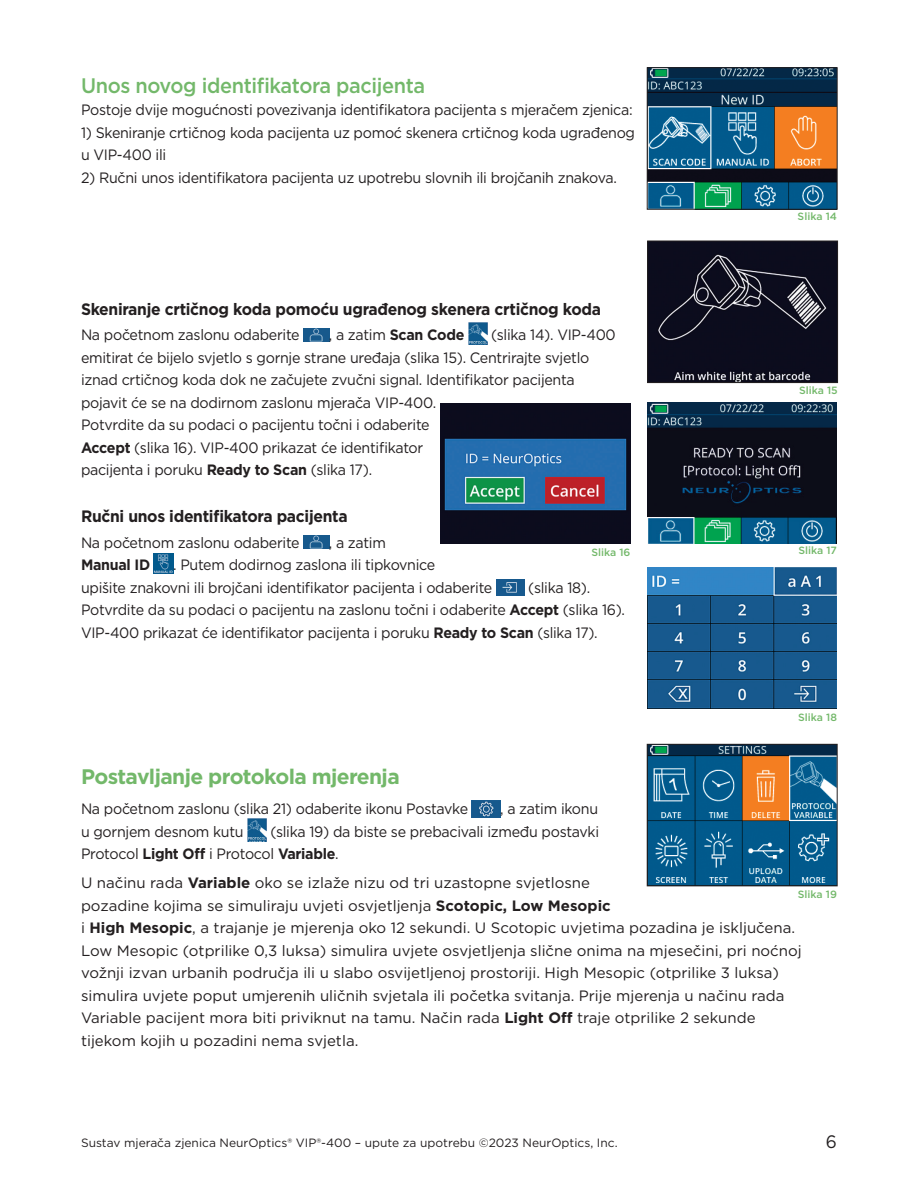
<style>
.page{position:relative;width:918px;height:1188px;background:#fff}
.page>*{position:absolute;margin:0;border:0;box-sizing:border-box;transform-origin:0 0}
.t1{font:500 21px "Gotham";letter-spacing:-.02em;color:#73b86a;scale:.95 1}
.t2{font:700 21px "Gotham";letter-spacing:-.03em;color:#73b86a}
.t3{font:18px "Gotham";color:#231f20;scale:.95 1}
.t4{font:700 16.5px "Gotham";letter-spacing:-.02em;color:#231f20;scale:.95 1}
.t5{font:15px/22.5px "Gotham";letter-spacing:-.02em;color:#231f20;scale:.95 1}
.t6{font:15px/22.5px "Gotham";color:#231f20}
.t7{font:700 15px "Gotham";letter-spacing:-.02em;color:#231f20;scale:.95 1}
.t8{font:12px "Gotham";color:#231f20}
.t9{font:500 10.5px "Gotham";color:#73b86a}
.s1{font-weight:400}
.s2{font-weight:700}
</style>
<div class="page">
<img style="left:303px;top:535px;width:26px;height:14px">
<img style="left:154px;top:554px;width:19px;height:19px">
<img style="left:496px;top:579px;width:29px;height:17px">
<svg style="left:647px;top:67px;width:191px;height:143px"></svg>
<img style="left:441px;top:403px;width:190px;height:141px">
<svg style="left:647px;top:241px;width:191px;height:142px"></svg>
<img style="left:647px;top:402px;width:190px;height:141px">
<img style="left:647px;top:567px;width:190px;height:142px">
<img style="left:472px;top:801px;width:28px;height:16px">
<img style="left:247px;top:818px;width:20px;height:23px">
<svg style="left:647px;top:744px;width:191px;height:142px"></svg>
<img style="left:303px;top:328px;width:26px;height:13px">
<img style="left:468px;top:322px;width:19px;height:23px">
<p class="t1" style="left:81px;top:72px;width:364px">Unos novog identifikatora pacijenta</p>
<p class="t5" style="left:81px;top:99px;width:582px">Postoje dvije mogućnosti povezivanja identifikatora pacijenta s mjeračem zjenica:</p>
<p class="t5" style="left:81px;top:121px;width:585px">1) Skeniranje crtičnog koda pacijenta uz pomoć skenera crtičnog koda ugrađenog u VIP-400 ili</p>
<p class="t5" style="left:81px;top:166px;width:566px">2) Ručni unos identifikatora pacijenta uz upotrebu slovnih ili brojčanih znakova.</p>
<p class="t4" style="left:81px;top:298px;width:549px">Skeniranje crtičnog koda pomoću ugrađenog skenera crtičnog koda</p>
<p class="t5" style="left:81px;top:323px;width:232px">Na početnom zaslonu odaberite</p>
<p class="t7" style="left:329px;top:325px;width:144px"><span class="s1">, a zatim</span> Scan Code</p>
<p class="t5" style="left:81px;top:323px;width:564px;text-indent:410px">(slika 14). VIP-400 emitirat će bijelo svjetlo s gornje strane uređaja (slika 15). Centrirajte svjetlo iznad crtičnog koda dok ne začujete zvučni signal. Identifikator pacijenta pojavit će se na dodirnom zaslonu mjerača VIP-400.<br>Potvrdite da su podaci o pacijentu točni i odaberite<br><span class="s2">Accept</span> (slika 16). VIP-400 prikazat će identifikator<br>pacijenta i poruku <span class="s2">Ready to Scan</span> (slika 17).</p>
<p class="t9" style="left:798px;top:210px;width:41px">Slika 14</p>
<p class="t9" style="left:799px;top:384px;width:40px">Slika 15</p>
<p class="t4" style="left:81px;top:505px;width:282px">Ručni unos identifikatora pacijenta</p>
<p class="t5" style="left:81px;top:531px;width:232px">Na početnom zaslonu odaberite</p>
<p class="t5" style="left:329px;top:531px;width:62px">, a zatim</p>
<p class="t7" style="left:81px;top:555px;width:74px">Manual ID</p>
<p class="t9" style="left:591px;top:546px;width:41px">Slika 16</p>
<p class="t9" style="left:798px;top:544px;width:40px">Slika 17</p>
<p class="t5" style="left:81px;top:553px;width:435px;text-indent:92px">. Putem dodirnog zaslona ili tipkovnice<br>upišite znakovni ili brojčani identifikator pacijenta i odaberite</p>
<p class="t5" style="left:81px;top:576px;width:574px;text-indent:447px">(slika 18).<br>Potvrdite da su podaci o pacijentu na zaslonu točni i odaberite <span class="s2">Accept</span> (slika 16).<br>VIP-400 prikazat će identifikator pacijenta i poruku <span class="s2">Ready to Scan</span> (slika 17).</p>
<p class="t2" style="left:81px;top:762px;width:320px">Postavljanje protokola mjerenja</p>
<p class="t9" style="left:798px;top:710px;width:40px">Slika 18</p>
<p class="t5" style="left:81px;top:797px;width:409px">Na početnom zaslonu (slika 21) odaberite ikonu Postavke</p>
<p class="t5" style="left:500px;top:797px;width:105px">, a zatim ikonu</p>
<p class="t5" style="left:81px;top:820px;width:173px">u gornjem desnom kutu</p>
<p class="t5" style="left:81px;top:820px;width:547px;text-indent:189px">(slika 19) da biste se prebacivali između postavki<br>Protocol <span class="s2">Light Off</span> i Protocol <span class="s2">Variable</span>.</p>
<p class="t6" style="left:81px;top:871px;width:722px">U načinu rada <span class="s2">Variable</span> oko se izlaže nizu od tri uzastopne svjetlosne<br>pozadine kojima se simuliraju uvjeti osvjetljenja <span class="s2">Scotopic, Low Mesopic<br></span>i <span class="s2">High Mesopic</span>, a trajanje je mjerenja oko 12 sekundi. U Scotopic uvjetima pozadina je isključena.<br>Low Mesopic (otprilike 0,3 luksa) simulira uvjete osvjetljenja slične onima na mjesečini, pri noćnoj vožnji izvan urbanih područja ili u slabo osvijetljenoj prostoriji. High Mesopic (otprilike 3 luksa) simulira uvjete poput umjerenih uličnih svjetala ili početka svitanja. Prije mjerenja u načinu rada Variable pacijent mora biti priviknut na tamu. Način rada <span class="s2">Light Off</span> traje otprilike 2 sekunde tijekom kojih u pozadini nema svjetla.</p>
<p class="t9" style="left:798px;top:887px;width:41px">Slika 19</p>
<p class="t8" style="left:81px;top:1135px;width:538px">Sustav mjerača zjenica NeurOptics® VIP®-400 – upute za upotrebu ©2023 NeurOptics, Inc.</p>
<p class="t3" style="left:826px;top:1130px;width:13px">6</p>
</div>
